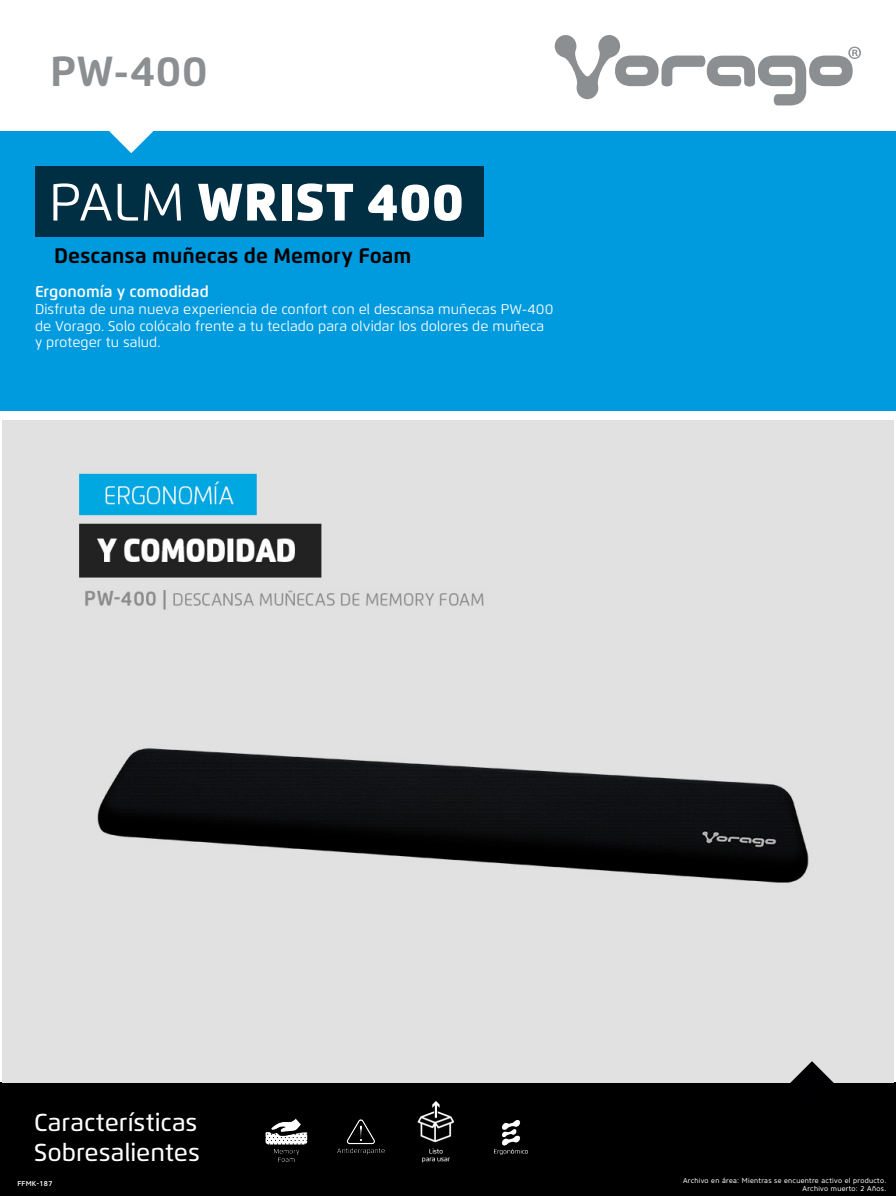
<style>
.page{position:relative;width:896px;height:1196px;background:#fff}
.page>*{position:absolute;margin:0;border:0;box-sizing:border-box;transform-origin:0 0}
.t1{font:900 52.5px "Flexo";letter-spacing:.005em;color:#fff}
.t2{font:700 42px "Flexo";color:#8b8f91}
.t3{font:500 24.5px/29.4px "Flexo";color:#fff}
.t4{font:700 21px "Flexo";color:#000}
.t5{font:600 15.75px "Flexo";color:#fff}
.t6{font:14px/16.8px "Flexo";color:#fff}
.t7{font:7px/7.9px "Core Sans N45";letter-spacing:.04em;color:#fff;text-align:right}
.t8{font:500 7px "Core Sans N55";letter-spacing:.04em;color:#fff}
.s1{font-weight:400}
</style>
<div class="page">
<div style="left:0;top:1082px;width:896px;height:113px;background:#000"></div>
<div style="left:0;top:131px;width:896px;height:280px;background:#009ade"></div>
<img style="left:2px;top:420px;width:892px;height:662px">
<svg style="left:109px;top:131px;width:44px;height:22px"></svg>
<div style="left:35px;top:166px;width:449px;height:70px;background:#002e43"></div>
<svg style="left:790px;top:1060px;width:44px;height:23px"></svg>
<img style="left:417px;top:1101px;width:38px;height:62px">
<img style="left:265px;top:1118px;width:120px;height:44px">
<img style="left:494px;top:1120px;width:34px;height:35px">
<svg style="left:555px;top:35px;width:306px;height:70px"></svg>
<h2 class="t2" style="left:50px;top:45px;width:159px">PW-400</h2>
<h1 class="t1" style="left:49px;top:170px;width:417px"><span class="s1">PALM</span> WRIST 400</h1>
<h3 class="t4" style="left:54px;top:242px;width:359px">Descansa muñecas de Memory Foam</h3>
<p class="t5" style="left:35px;top:282px;width:175px">Ergonomía y comodidad</p>
<p class="t6" style="left:35px;top:300px;width:520px">Disfruta de una nueva experiencia de confort con el descansa muñecas PW-400 de Vorago. Solo colócalo frente a tu teclado para olvidar los dolores de muñeca y proteger tu salud.</p>
<h3 class="t3" style="left:34px;top:1107px;width:167px">Características<br>Sobresalientes</h3>
<p class="t8" style="left:18px;top:1178px;width:37px">FFMK-187</p>
<p class="t7" style="left:683px;top:1176px;width:205px">Archivo en área: Mientras se encuentre activo el producto.<br>Archivo muerto: 2 Años.</p>
</div>
